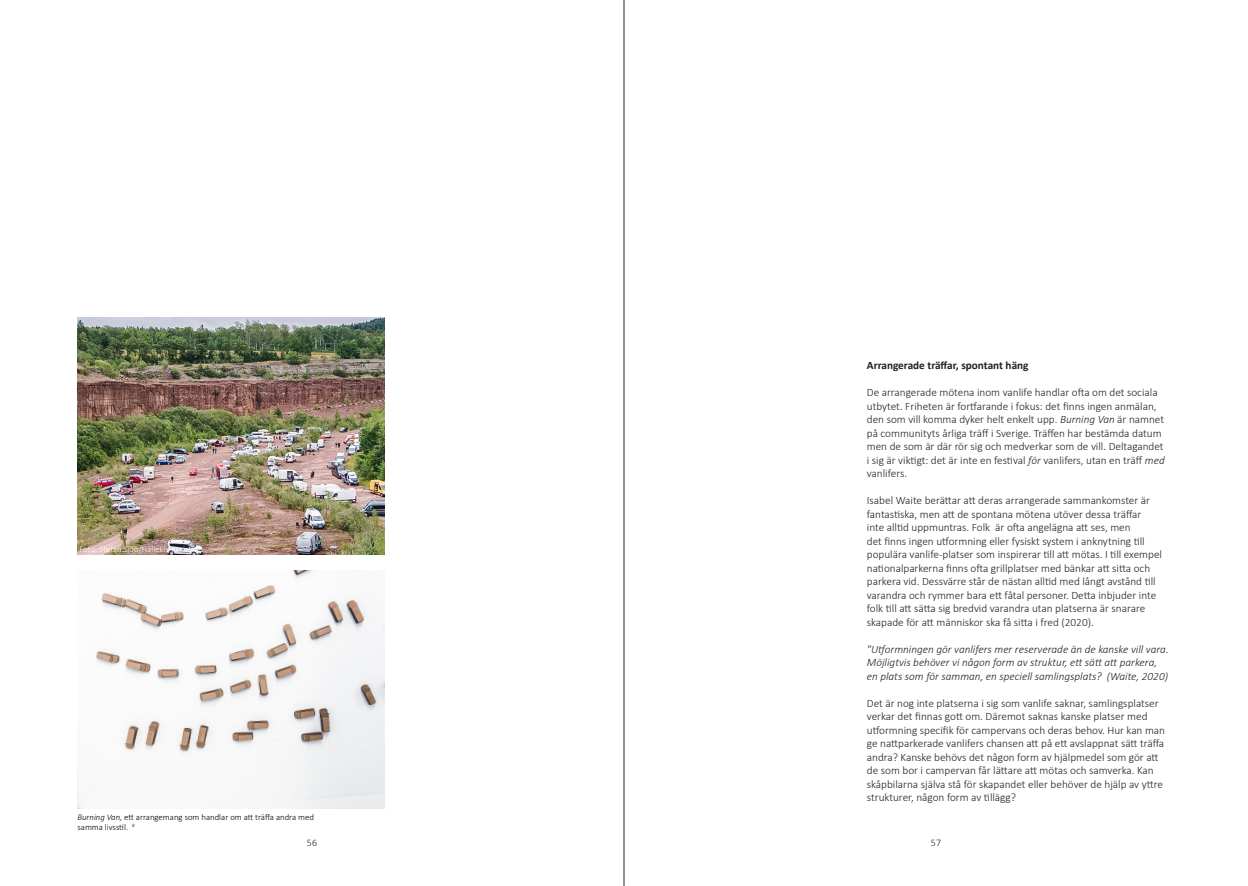
<style>
.page{position:relative;width:1248px;height:886px;background:#fff}
.page>*{position:absolute;margin:0;border:0;box-sizing:border-box;transform-origin:0 0}
.t1{font:300 11.25px/13.5px "Calibri";color:#231f20}
.t2{font:italic 300 11.25px/13.5px "Calibri";color:#231f20}
.t3{font:700 11.25px "Calibri";color:#231f20}
.t4{font:300 10px "Calibri";color:#231f20}
.t5{font:300 8.75px/10.5px "Calibri";color:#000}
.t6{font:300 8.75px "Calibri";color:#fff}
.s1{font-style:italic}
</style>
<div class="page">
<img style="left:78px;top:317px;width:306px;height:238px">
<img style="left:78px;top:570px;width:306px;height:238px">
<hr style="left:623px;top:0;width:1px;height:886px;background:#231f20">
<p class="t6" style="left:79px;top:543px;width:124px">Foto: Stefan Sjöö/Hällekis-Kuriren <sup>8</sup></p>
<p class="t5" style="left:77px;top:811px;width:238px"><span class="s1">Burning Van,</span> ett arrangemang som handlar om att träffa andra med samma livsstil. <sup>8</sup></p>
<p class="t3" style="left:866px;top:357px;width:163px">Arrangerade träffar, spontant häng</p>
<p class="t1" style="left:866px;top:385px;width:299px">De arrangerade mötena inom vanlife handlar ofta om det sociala utbytet. Friheten är fortfarande i fokus: det finns ingen anmälan, den som vill komma dyker helt enkelt upp. <span class="s1">Burning Van</span> är namnet på communityts årliga träff i Sverige. Träffen har bestämda datum men de som är där rör sig och medverkar som de vill. Deltagandet i sig är viktigt: det är inte en festival <span class="s1">för</span> vanlifers, utan en träff <span class="s1">med </span>vanlifers.</p>
<p class="t1" style="left:866px;top:493px;width:297px">Isabel Waite berättar att deras arrangerade sammankomster är fantastiska, men att de spontana mötena utöver dessa träffar<br>inte alltid uppmuntras. Folk är ofta angelägna att ses, men<br>det finns ingen utformning eller fysiskt system i anknytning till populära vanlife-platser som inspirerar till att mötas. I till exempel nationalparkerna finns ofta grillplatser med bänkar att sitta och parkera vid. Dessvärre står de nästan alltid med långt avstånd till varandra och rymmer bara ett fåtal personer. Detta inbjuder inte folk till att sätta sig bredvid varandra utan platserna är snarare skapade för att människor ska få sitta i fred (2020).</p>
<p class="t2" style="left:866px;top:642px;width:303px">"Utformningen gör vanlifers mer reserverade än de kanske vill vara.<br>Möjligtvis behöver vi någon form av struktur, ett sätt att parkera, en plats som för samman, en speciell samlingsplats? (Waite, 2020)</p>
<p class="t1" style="left:866px;top:696px;width:300px">Det är nog inte platserna i sig som vanlife saknar, samlingsplatser verkar det finnas gott om. Däremot saknas kanske platser med utformning specifik för campervans och deras behov. Hur kan man ge nattparkerade vanlifers chansen att på ett avslappnat sätt träffa andra? Kanske behövs det någon form av hjälpmedel som gör att de som bor i campervan får lättare att mötas och samverka. Kan skåpbilarna själva stå för skapandet eller behöver de hjälp av yttre strukturer, någon form av tillägg?</p>
<p class="t4" style="left:307px;top:836px;width:12px">56</p>
<p class="t4" style="left:930px;top:836px;width:12px">57</p>
</div>
